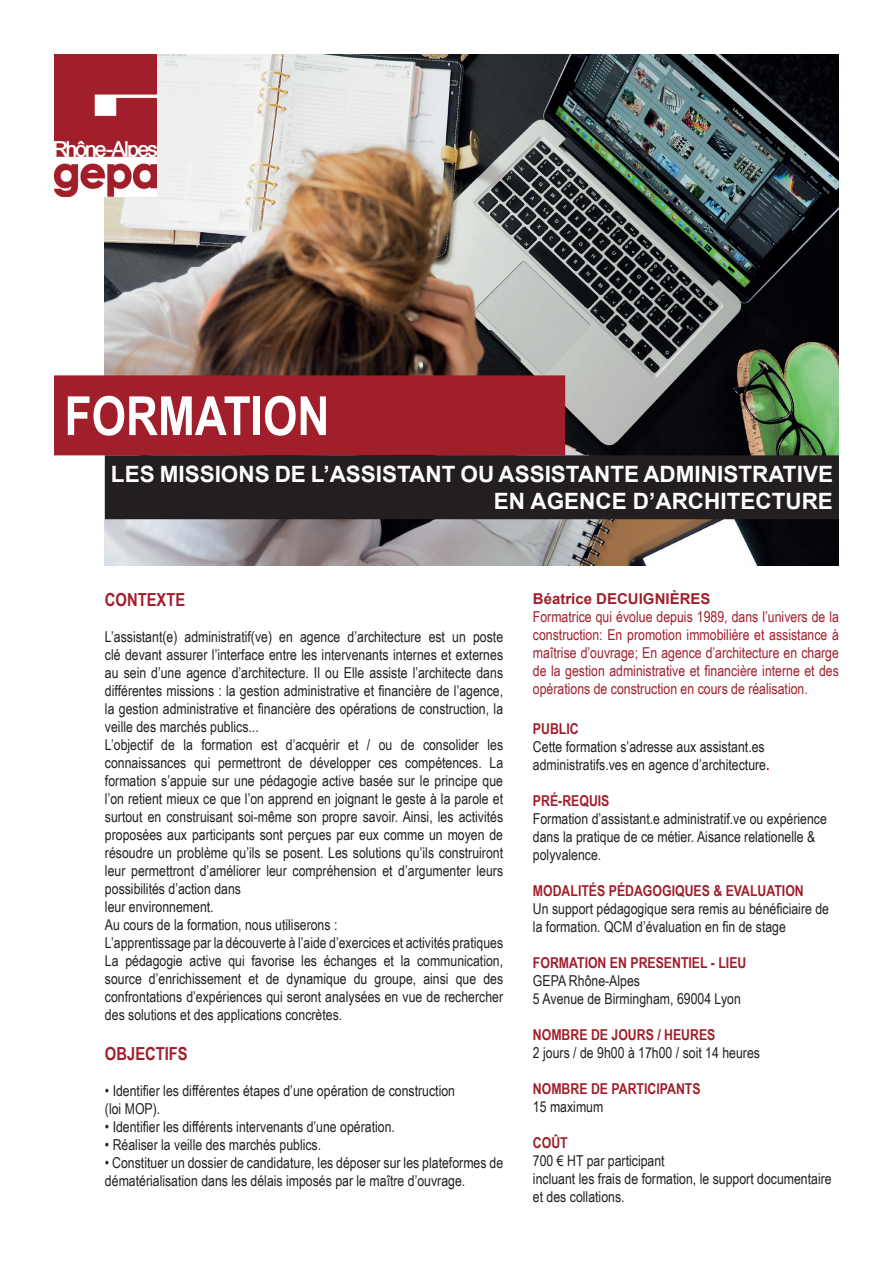
<style>
.page{position:relative;width:893px;height:1263px;background:#fff}
.page>*{position:absolute;margin:0;border:0;box-sizing:border-box;transform-origin:0 0}
.t1{font:700 54px "Arial Narrow";color:#fff}
.t2{font:700 22.5px/27px "Arial";color:#fff;text-align:right}
.t3{font:700 18px "Arial Narrow";color:#a11e2b}
.t4{font:15px/18px "Arial Narrow";color:#231f20}
.t5{font:15px/18px "Arial Narrow";color:#a11e2b;text-align:justify}
.t6{font:700 15px "Arial Narrow";color:#a11e2b}
.t7{font:700 15px "Arial";color:#a11e2b}
.s1{font-weight:700;color:#a11e2b}
</style>
<div class="page">
<img style="left:105px;top:54px;width:734px;height:511px">
<svg style="left:54px;top:370px;width:516px;height:86px;background:#9d232e"></svg>
<svg style="left:102px;top:452px;width:737px;height:70px;background:#2b2424"></svg>
<img style="left:54px;top:54px;width:102px;height:142px">
<h1 class="t1" style="left:64px;top:375px;width:266px">FORMATION</h1>
<h2 class="t2" style="left:111px;top:461px;width:723px">LES MISSIONS DE L’ASSISTANT OU ASSISTANTE ADMINISTRATIVE<br>EN AGENCE D’ARCHITECTURE</h2>
<p class="t3" style="left:105px;top:586px;width:82px">CONTEXTE</p>
<p class="t4" style="left:105px;top:627px;width:400px">L’assistant(e) administratif(ve) en agence d’architecture est un poste clé devant assurer l’interface entre les intervenants internes et externes au sein d’une agence d’architecture. Il ou Elle assiste l’architecte dans différentes missions : la gestion administrative et financière de l’agence, la gestion administrative et financière des opérations de construction, la veille des marchés publics...<br>L’objectif de la formation est d’acquérir et / ou de consolider les connaissances qui permettront de développer ces compétences. La formation s’appuie sur une pédagogie active basée sur le principe que l’on retient mieux ce que l’on apprend en joignant le geste à la parole et surtout en construisant soi-même son propre savoir. Ainsi, les activités proposées aux participants sont perçues par eux comme un moyen de résoudre un problème qu’ils se posent. Les solutions qu’ils construiront leur permettront d’améliorer leur compréhension et d’argumenter leurs possibilités d’action dans<br>leur environnement.<br>Au cours de la formation, nous utiliserons :<br>L’apprentissage par la découverte à l’aide d’exercices et activités pratiques La pédagogie active qui favorise les échanges et la communication, source d’enrichissement et de dynamique du groupe, ainsi que des confrontations d’expériences qui seront analysées en vue de rechercher des solutions et des applications concrètes.</p>
<p class="t3" style="left:105px;top:1040px;width:84px">OBJECTIFS</p>
<p class="t4" style="left:105px;top:1081px;width:352px">• Identifier les différentes étapes d’une opération de construction (loi MOP).</p>
<p class="t4" style="left:105px;top:1117px;width:291px">• Identifier les différents intervenants d’une opération.</p>
<p class="t4" style="left:105px;top:1135px;width:218px">• Réaliser la veille des marchés publics.</p>
<p class="t4" style="left:105px;top:1153px;width:400px">• Constituer un dossier de candidature, les déposer sur les plateformes de dématérialisation dans les délais imposés par le maître d’ouvrage.</p>
<p class="t7" style="left:533px;top:589px;width:179px">Béatrice DECUIGNIÈRES</p>
<p class="t5" style="left:533px;top:607px;width:307px">Formatrice qui évolue depuis 1989, dans l’univers de la construction: En promotion immobilière et assistance à maîtrise d’ouvrage; En agence d’architecture en charge de la gestion administrative et financière interne et des opérations de construction en cours de réalisation.</p>
<p class="t6" style="left:533px;top:717px;width:47px">PUBLIC</p>
<p class="t4" style="left:533px;top:737px;width:238px">Cette formation s’adresse aux assistant.es administratifs.ves en agence d’architecture<span class="s1">.</span></p>
<p class="t6" style="left:533px;top:789px;width:78px">PRÉ-REQUIS</p>
<p class="t4" style="left:533px;top:809px;width:295px">Formation d’assistant.e administratif.ve ou expérience dans la pratique de ce métier. Aisance relationelle &amp; polyvalence.</p>
<p class="t6" style="left:533px;top:879px;width:272px">MODALITÉS PÉDAGOGIQUES &amp; EVALUATION</p>
<p class="t4" style="left:533px;top:899px;width:298px">Un support pédagogique sera remis au bénéficiaire de la formation. QCM d’évaluation en fin de stage</p>
<p class="t6" style="left:533px;top:951px;width:215px">FORMATION EN PRESENTIEL - LIEU</p>
<p class="t4" style="left:533px;top:971px;width:209px">GEPA Rhône-Alpes<br>5 Avenue de Birmingham, 69004 Lyon</p>
<p class="t6" style="left:533px;top:1023px;width:184px">NOMBRE DE JOURS / HEURES</p>
<p class="t4" style="left:533px;top:1043px;width:229px">2 jours / de 9h00 à 17h00 / soit 14 heures</p>
<p class="t6" style="left:533px;top:1077px;width:169px">NOMBRE DE PARTICIPANTS</p>
<p class="t4" style="left:533px;top:1097px;width:72px">15 maximum</p>
<p class="t6" style="left:533px;top:1131px;width:36px">COÛT</p>
<p class="t4" style="left:533px;top:1151px;width:300px">700 € HT par participant<br>incluant les frais de formation, le support documentaire et des collations.</p>
</div>
